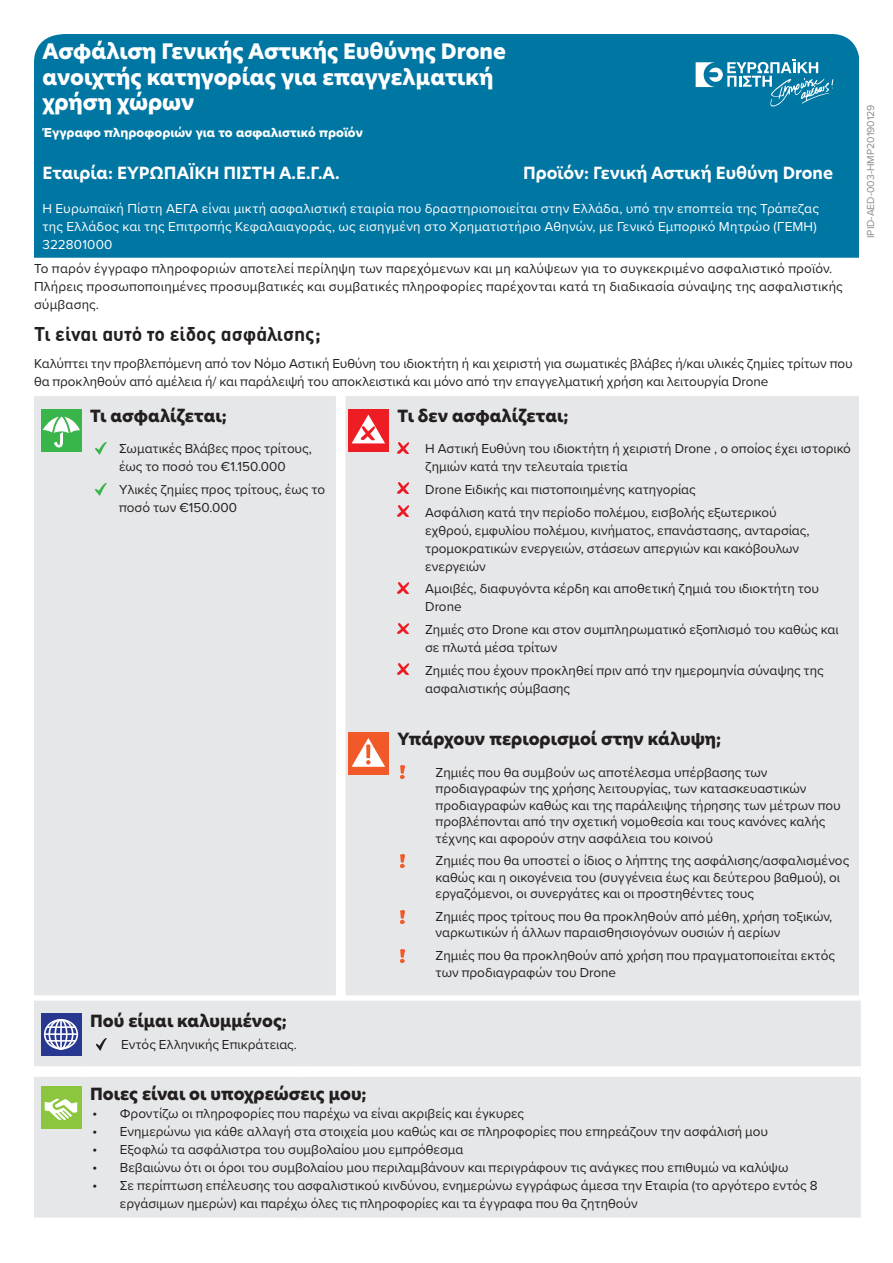
<style>
.page{position:relative;width:893px;height:1263px;background:#fff}
.page>*{position:absolute;margin:0;border:0;box-sizing:border-box;transform-origin:0 0}
.Form_title{font:800 21px/25.2px "Hero New";color:#fff}
.Cover_subhead{font:700 19.5px "DIN Greek";color:#231f20}
.Cover_subhead-2{font:800 16.5px "Hero New";color:#231f20}
.Company_Product_head{font:700 16.5px "Hero New";color:#fff}
.Covered_bullets{font:13.5px/18px "Proxima Nova";color:#231f20}
.Cover_subhead-3{font:13.5px/18px "Proxima Nova";letter-spacing:.005em;color:#231f20}
.t1{font:13.5px/18px "Proxima Nova";letter-spacing:.015em;color:#fff}
.Form_sub_title{font:13.5px "Proxima Nova Extrabld";letter-spacing:.01em;color:#fff}
.t2{font:10.5px "Proxima Nova";color:#8a8c8f}
.s1{font-family:"Myriad Pro";font-size:14.7px}
</style>
<div class="page">
<div style="left:34px;top:396px;width:825px;height:599px;background:#e6e7e9"></div>
<div style="left:336px;top:992px;width:9px;height:6px;background:#fff"></div>
<div style="left:41px;top:409px;width:41px;height:42px;background:#3ab54a"></div>
<svg style="left:43px;top:412px;width:37px;height:35px"></svg>
<svg style="left:96px;top:443px;width:10px;height:11px"></svg>
<svg style="left:96px;top:483px;width:10px;height:12px"></svg>
<div style="left:348px;top:409px;width:41px;height:42px;background:#ee1d23"></div>
<svg style="left:352px;top:415px;width:33px;height:28px"></svg>
<svg style="left:398px;top:442px;width:10px;height:11px"></svg>
<svg style="left:398px;top:483px;width:10px;height:11px"></svg>
<svg style="left:398px;top:506px;width:10px;height:10px"></svg>
<svg style="left:398px;top:582px;width:10px;height:11px"></svg>
<svg style="left:398px;top:623px;width:10px;height:11px"></svg>
<svg style="left:398px;top:664px;width:10px;height:10px"></svg>
<div style="left:348px;top:732px;width:41px;height:43px;background:#f15929"></div>
<svg style="left:352px;top:738px;width:33px;height:29px"></svg>
<svg style="left:400px;top:766px;width:4px;height:13px"></svg>
<img style="left:400px;top:854px;width:4px;height:14px">
<svg style="left:400px;top:910px;width:4px;height:13px"></svg>
<svg style="left:400px;top:949px;width:4px;height:13px"></svg>
<div style="left:34px;top:34px;width:825px;height:224px;background:#0076a3"></div>
<svg style="left:34px;top:34px;width:32px;height:29px"></svg>
<svg style="left:696px;top:34px;width:163px;height:75px;background:#2187af"></svg>
<div style="left:34px;top:1001px;width:827px;height:65px;background:#e6e7e9"></div>
<svg style="left:41px;top:1013px;width:41px;height:43px"></svg>
<div style="left:44px;top:1019px;width:34px;height:30px;border:2px solid #fff;border-radius:50%"></div>
<div style="left:48px;top:1019px;width:26px;height:30px;border:2px solid #fff;border-radius:50%"></div>
<div style="left:55px;top:1019px;width:13px;height:30px;border:2px solid #fff;border-radius:50%"></div>
<hr style="left:60px;top:1020px;width:2px;height:29px;background:#fff">
<hr style="left:47px;top:1026px;width:29px;height:2px;background:#fff">
<hr style="left:47px;top:1040px;width:29px;height:2px;background:#fff">
<hr style="left:45px;top:1033px;width:32px;height:2px;background:#fff">
<svg style="left:96px;top:1038px;width:11px;height:12px"></svg>
<div style="left:34px;top:1077px;width:827px;height:140px;background:#e6e7e9"></div>
<div style="left:41px;top:1087px;width:41px;height:42px;background:#8bc63e"></div>
<svg style="left:45px;top:1098px;width:33px;height:22px"></svg>
<p class="Form_title" style="left:43px;top:39px;width:465px">Ασφάλιση Γενικής Αστικής Ευθύνης Drone ανοιχτής κατηγορίας για επαγγελματική χρήση χώρων</p>
<p class="Form_sub_title" style="left:43px;top:123px;width:322px">Έγγραφο πληροφοριών για το ασφαλιστικό προϊόν</p>
<p class="Company_Product_head" style="left:43px;top:161px;width:299px">Εταιρία: ΕΥΡΩΠΑΪΚΗ ΠΙΣΤΗ Α.Ε.Γ.Α.</p>
<p class="Company_Product_head" style="left:523px;top:161px;width:311px">Προϊόν: Γενική Αστική Ευθύνη Drone</p>
<p class="t1" style="left:43px;top:199px;width:778px">Η Ευρωπαϊκή Πίστη ΑΕΓΑ είναι μικτή ασφαλιστική εταιρία που δραστηριοποιείται στην Ελλάδα, υπό την εποπτεία της Τράπεζας της Ελλάδος και της Επιτροπής Κεφαλαιαγοράς, ως εισηγμένη στο Χρηματιστήριο Αθηνών, με Γενικό Εμπορικό Μητρώο (ΓΕΜΗ)<br>322801000</p>
<p class="Cover_subhead-3" style="left:34px;top:259px;width:810px">Το παρόν έγγραφο πληροφοριών αποτελεί περίληψη των παρεχόμενων και μη καλύψεων για το συγκεκριμένο ασφαλιστικό προϊόν.<br>Πλήρεις προσωποποιημένες προσυμβατικές και συμβατικές πληροφορίες παρέχονται κατά τη διαδικασία σύναψης της ασφαλιστικής σύμβασης.</p>
<p class="Cover_subhead" style="left:34px;top:323px;width:288px">Τι είναι αυτό το είδος ασφάλισης;</p>
<p class="Cover_subhead-3" style="left:34px;top:354px;width:820px">Καλύπτει την προβλεπόμενη από τον Νόμο Αστική Ευθύνη του ιδιοκτήτη ή και χειριστή για σωματικές βλάβες ή/και υλικές ζημίες τρίτων που θα προκληθούν από αμέλεια ή/ και παράλειψή του αποκλειστικά και μόνο από την επαγγελματική χρήση και λειτουργία Drone</p>
<p class="Cover_subhead-2" style="left:90px;top:405px;width:138px">Τι ασφαλίζεται;</p>
<p class="Covered_bullets" style="left:119px;top:439px;width:194px">Σωματικές Βλάβες προς τρίτους, έως το ποσό του €1.150.000</p>
<p class="Covered_bullets" style="left:119px;top:480px;width:208px">Υλικές ζημίες προς τρίτους, έως το ποσό των €150.000</p>
<p class="Cover_subhead-2" style="left:398px;top:405px;width:172px">Τι δεν ασφαλίζεται;</p>
<p class="Covered_bullets" style="left:425px;top:439px;width:427px">Η Αστική Ευθύνη του ιδιοκτήτη ή χειριστή Drone , ο οποίος έχει ιστορικό ζημιών κατά την τελευταία τριετία</p>
<p class="Covered_bullets" style="left:425px;top:480px;width:272px">Drone Ειδικής και πιστοποιημένης κατηγορίας</p>
<p class="Covered_bullets" style="left:425px;top:502px;width:386px">Ασφάλιση κατά την περίοδο πολέμου, εισβολής εξωτερικού εχθρού, εμφυλίου πολέμου, κινήματος, επανάστασης, ανταρσίας, τρομοκρατικών ενεργειών, στάσεων απεργιών και κακόβουλων ενεργειών</p>
<p class="Covered_bullets" style="left:425px;top:579px;width:395px">Αμοιβές, διαφυγόντα κέρδη και αποθετική ζημιά του ιδιοκτήτη του<br>Drone</p>
<p class="Covered_bullets" style="left:425px;top:620px;width:415px">Ζημιές στο Drone και στον συμπληρωματικό εξοπλισμό του καθώς και σε πλωτά μέσα τρίτων</p>
<p class="Covered_bullets" style="left:425px;top:660px;width:400px">Ζημιές που έχουν προκληθεί πριν από την ημερομηνία σύναψης της ασφαλιστικής σύμβασης</p>
<p class="Cover_subhead-2" style="left:398px;top:728px;width:325px">Υπάρχουν περιορισμοί στην κάλυψη;</p>
<p class="Covered_bullets" style="left:436px;top:763px;width:407px;line-height:16.5px">Ζημιές που θα συμβούν ως αποτέλεσμα υπέρβασης των προδιαγραφών της χρήσης λειτουργίας, των κατασκευαστικών προδιαγραφών καθώς και της παράλειψης τήρησης των μέτρων που προβλέπονται από την σχετική νομοθεσία και τους κανόνες καλής τέχνης και αφορούν στην ασφάλεια του κοινού</p>
<p class="Covered_bullets" style="left:436px;top:852px;width:415px;line-height:16.5px">Ζημιές που θα υποστεί ο ίδιος ο λήπτης της ασφάλισης/ασφαλισμένος καθώς και η οικογένεια του (συγγένεια έως και δεύτερου βαθμού), οι εργαζόμενοι, οι συνεργάτες και οι προστηθέντες τους</p>
<p class="Covered_bullets" style="left:436px;top:907px;width:398px;line-height:16.5px">Ζημιές προς τρίτους που θα προκληθούν από μέθη, χρήση τοξικών, ναρκωτικών ή άλλων παραισθησιογόνων ουσιών ή αερίων</p>
<p class="Covered_bullets" style="left:436px;top:947px;width:401px;line-height:16.5px">Ζημιές που θα προκληθούν από χρήση που πραγματοποιείται εκτός των προδιαγραφών του Drone</p>
<p class="Cover_subhead-2" style="left:90px;top:1009px;width:198px">Πού είμαι καλυμμένος;</p>
<p class="Covered_bullets" style="left:121px;top:1035px;width:177px">Εντός Ελληνικής Επικράτειας.</p>
<p class="Cover_subhead-2" style="left:90px;top:1082px;width:278px">Ποιες είναι οι υποχρεώσεις μου;</p>
<p class="Covered_bullets" style="left:93px;top:1104px;width:433px"><span class="s1">•</span> Φροντίζω οι πληροφορίες που παρέχω να είναι ακριβείς και έγκυρες</p>
<p class="Covered_bullets" style="left:93px;top:1122px;width:677px"><span class="s1">•</span> Ενημερώνω για κάθε αλλαγή στα στοιχεία μου καθώς και σε πληροφορίες που επηρεάζουν την ασφάλισή μου</p>
<p class="Covered_bullets" style="left:93px;top:1140px;width:372px"><span class="s1">•</span> Εξοφλώ τα ασφάλιστρα του συμβολαίου μου εμπρόθεσμα</p>
<p class="Covered_bullets" style="left:93px;top:1158px;width:697px"><span class="s1">•</span> Βεβαιώνω ότι οι όροι του συμβολαίου μου περιλαμβάνουν και περιγράφουν τις ανάγκες που επιθυμώ να καλύψω</p>
<p class="Covered_bullets" style="left:120px;top:1176px;width:699px;text-indent:-27px"><span class="s1">•</span> Σε περίπτωση επέλευσης του ασφαλιστικού κινδύνου, ενημερώνω εγγράφως άμεσα την Εταιρία (το αργότερο εντός 8 εργάσιμων ημερών) και παρέχω όλες τις πληροφορίες και τα έγγραφα που θα ζητηθούν</p>
<p class="t2" style="left:863px;top:238px;width:135px;rotate:-90deg">IPID-AED-003-HMP20190129</p>
</div>
